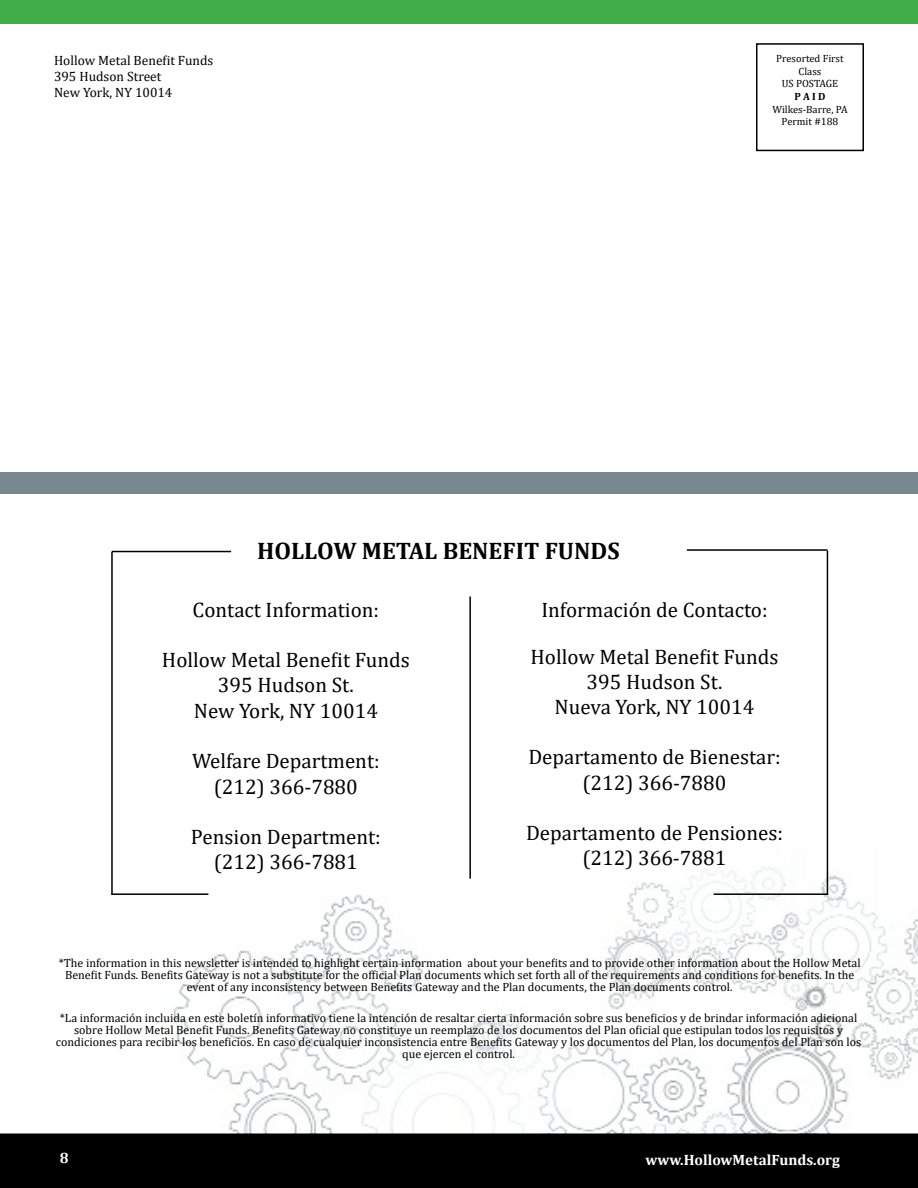
<style>
.page{position:relative;width:918px;height:1188px;background:#fff}
.page>*{position:absolute;margin:0;border:0;box-sizing:border-box;transform-origin:0 0}
.t1{font:700 24px "Cambria";color:#000}
.t2{font:21px/25.2px "Cambria";color:#000;text-align:center}
.t3{font:700 15px "Cambria";color:#fff}
.t4{font:13.5px/16.2px "Cambria";color:#000}
.t5{font:12px/12px "Cambria";color:#000;text-align:center}
.t6{font:10.5px/12.6px "Cambria";color:#000;text-align:center}
.t7{font:700 10.5px "Cambria";color:#000}
</style>
<div class="page">
<img style="left:0;top:825px;width:918px;height:309px">
<div style="left:0;top:472px;width:918px;height:22px;background:#798791"></div>
<hr style="left:112px;top:551px;width:119px;height:1px;background:#000">
<hr style="left:687px;top:549px;width:141px;height:2px;background:#000">
<hr style="left:111px;top:552px;width:2px;height:342px;background:#000">
<hr style="left:827px;top:551px;width:1px;height:343px;background:#000">
<hr style="left:111px;top:893px;width:97px;height:2px;background:#000">
<hr style="left:714px;top:893px;width:114px;height:2px;background:#000">
<hr style="left:469px;top:596px;width:2px;height:283px;background:#000">
<div style="left:756px;top:43px;width:108px;height:108px;border:2px solid #000"></div>
<div style="left:0;top:1134px;width:918px;height:54px;background:#000"></div>
<div style="left:0;top:0;width:918px;height:23px;background:#41ad49"></div>
<p class="t4" style="left:54px;top:52px;width:161px">Hollow Metal Benefit Funds<br>395 Hudson Street<br>New York, NY 10014</p>
<p class="t6" style="left:776px;top:52px;width:69px">Presorted First<br>Class<br>US POSTAGE</p>
<p class="t7" style="left:794px;top:89px;width:33px">P A I D</p>
<p class="t6" style="left:772px;top:103px;width:77px">Wilkes-Barre, PA<br>Permit #188</p>
<h1 class="t1" style="left:257px;top:534px;width:364px">HOLLOW METAL BENEFIT FUNDS</h1>
<h2 class="t2" style="left:193px;top:597px;width:188px">Contact Information:</h2>
<h2 class="t2" style="left:162px;top:647px;width:249px">Hollow Metal Benefit Funds<br>395 Hudson St.<br>New York, NY 10014</h2>
<h2 class="t2" style="left:192px;top:749px;width:189px">Welfare Department: (212) 366-7880</h2>
<h2 class="t2" style="left:191px;top:824px;width:191px">Pension Department: (212) 366-7881</h2>
<h2 class="t2" style="left:541px;top:597px;width:228px">Información de Contacto:</h2>
<h2 class="t2" style="left:531px;top:644px;width:249px">Hollow Metal Benefit Funds<br>395 Hudson St.<br>Nueva York, NY 10014</h2>
<h2 class="t2" style="left:528px;top:745px;width:254px">Departamento de Bienestar: (212) 366-7880</h2>
<h2 class="t2" style="left:526px;top:820px;width:258px">Departamento de Pensiones: (212) 366-7881</h2>
<p class="t5" style="left:59px;top:956px;width:804px">*The information in this newsletter is intended to highlight certain information about your benefits and to provide other information about the Hollow Metal<br>Benefit Funds. Benefits Gateway is not a substitute for the official Plan documents which set forth all of the requirements and conditions for benefits. In the event of any inconsistency between Benefits Gateway and the Plan documents, the Plan documents control.</p>
<p class="t5" style="left:56px;top:1012px;width:807px">*La información incluida en este boletín informativo tiene la intención de resaltar cierta información sobre sus beneficios y de brindar información adicional sobre Hollow Metal Benefit Funds. Benefits Gateway no constituye un reemplazo de los documentos del Plan oficial que estipulan todos los requisitos y condiciones para recibir los beneficios. En caso de cualquier inconsistencia entre Benefits Gateway y los documentos del Plan, los documentos del Plan son los que ejercen el control.</p>
<p class="t3" style="left:60px;top:1148px;width:10px">8</p>
<p class="t3" style="left:646px;top:1149px;width:196px">www.HollowMetalFunds.org</p>
</div>
